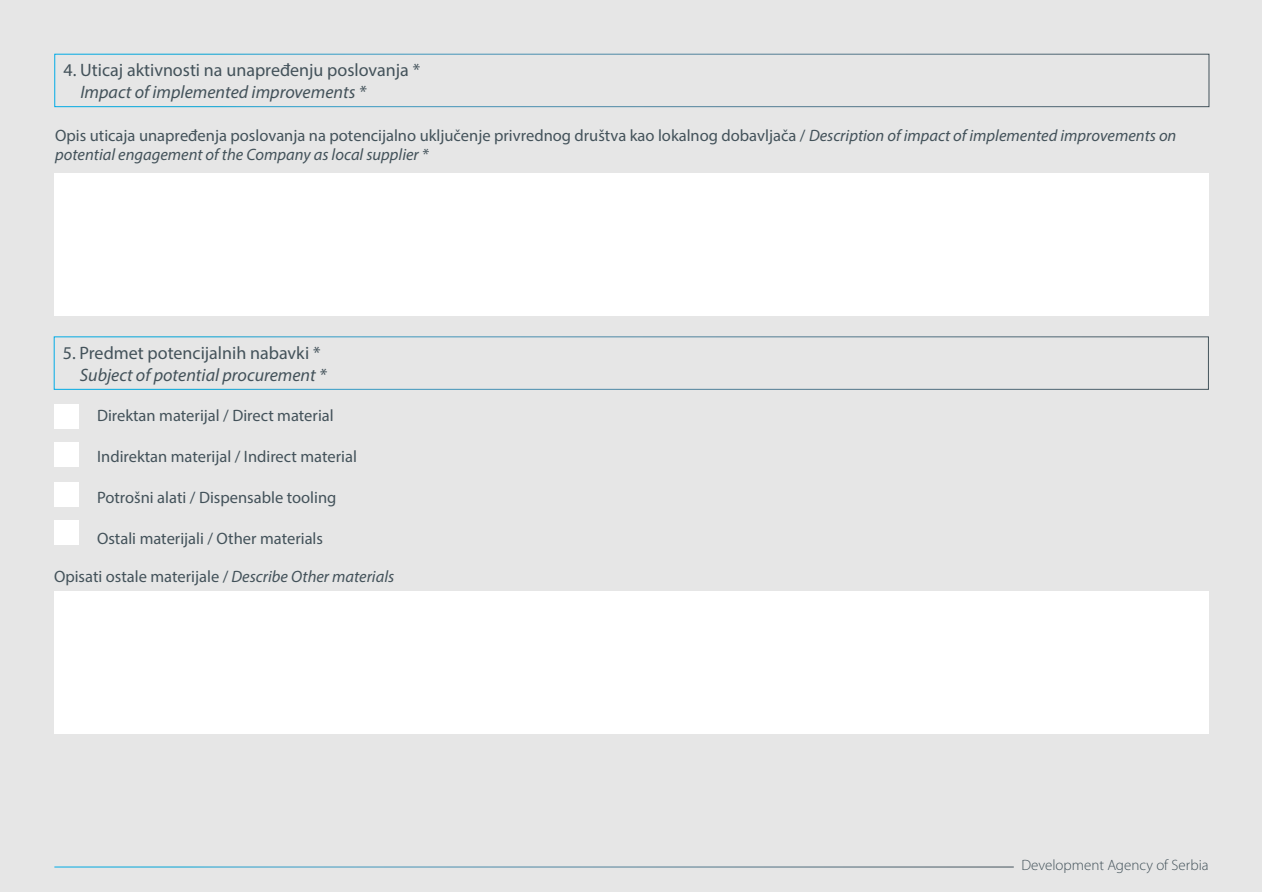
<style>
.page{position:relative;width:1263px;height:893px;background:#fff}
.page>*{position:absolute;margin:0;border:0;box-sizing:border-box;transform-origin:0 0}
.t1{font:18px "Myriad Pro";color:#43525a}
.t2{font:italic 18px "Myriad Pro";color:#43525a}
.t3{font:16.5px/19.5px "Myriad Pro";color:#43525a}
.t4{font:300 15px "Myriad Pro";color:#43525a}
.s1{font-style:italic}
</style>
<div class="page">
<div style="left:1px;top:1px;width:1261px;height:891px;background:#e6e6e6"></div>
<hr style="left:54px;top:867px;width:960px;height:1px;background:#fff">
<div style="left:54px;top:337px;width:1154px;height:52px;border:1px solid #fff"></div>
<div style="left:54px;top:404px;width:24px;height:24px;background:#fff"></div>
<div style="left:54px;top:520px;width:24px;height:24px;background:#fff"></div>
<div style="left:54px;top:483px;width:24px;height:24px;background:#fff"></div>
<div style="left:54px;top:442px;width:24px;height:24px;background:#fff"></div>
<div style="left:54px;top:591px;width:1154px;height:142px;background:#fff"></div>
<div style="left:55px;top:54px;width:1154px;height:53px;border:1px solid #fff"></div>
<div style="left:55px;top:173px;width:1154px;height:142px;background:#fff"></div>
<p class="t1" style="left:63px;top:59px;width:358px">4. Uticaj aktivnosti na unapređenju poslovanja *</p>
<p class="t2" style="left:80px;top:81px;width:287px">Impact of implemented improvements *</p>
<p class="t3" style="left:55px;top:125px;width:1123px">Opis uticaja unapređenja poslovanja na potencijalno uključenje privrednog društva kao lokalnog dobavljača / <span class="s1">Description of impact of implemented improvements on potential engagement of the Company as local supplier *</span></p>
<p class="t1" style="left:63px;top:342px;width:259px">5. Predmet potencijalnih nabavki *</p>
<p class="t2" style="left:80px;top:363px;width:248px">Subject of potential procurement *</p>
<p class="t3" style="left:97px;top:405px;width:238px">Direktan materijal / Direct material</p>
<p class="t3" style="left:97px;top:446px;width:261px">Indirektan materijal / Indirect material</p>
<p class="t3" style="left:97px;top:487px;width:241px">Potrošni alati / Dispensable tooling</p>
<p class="t3" style="left:97px;top:529px;width:227px">Ostali materijali / Other materials</p>
<p class="t3" style="left:54px;top:567px;width:342px">Opisati ostale materijale / <span class="s1">Describe Other materials</span></p>
<p class="t4" style="left:1021px;top:856px;width:189px">Development Agency of Serbia</p>
</div>
